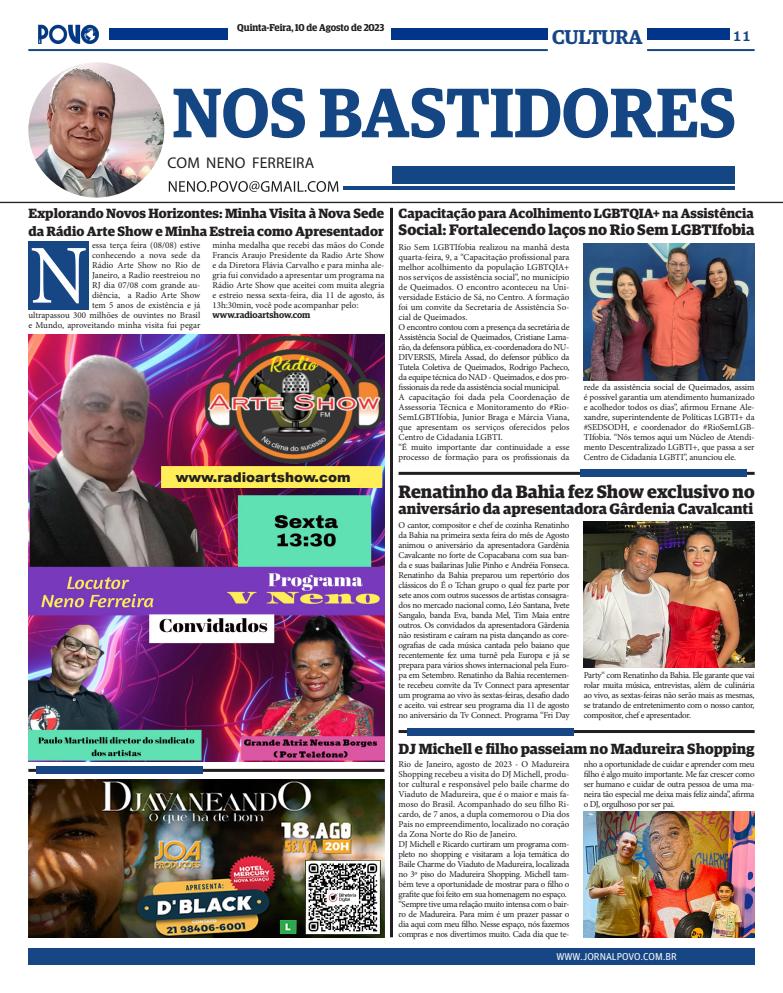
<style>
.page{position:relative;width:783px;height:993px;background:#fff}
.page>*{position:absolute;margin:0;border:0;box-sizing:border-box;transform-origin:0 0}
.t1{font:83.8px "Minion Pro";color:#fff;scale:.92 1}
.t2{font:600 70px "Guardian Egyptian";color:#134683}
.t3{font:600 20px "Guardian Egyptian";letter-spacing:-.02em;color:#174685}
.t4{font:700 17.9px "Guardian Egyptian";color:#231f20}
.t5{font:16px "Clarendon BT";color:#174685}
.t6{font:15.5px "Myriad Pro";letter-spacing:.01em;color:#231f20}
.t7{font:700 15.2px "Guardian Egyptian";color:#231f20}
.t8{font:700 15.1px "Guardian Egyptian";color:#231f20}
.t9{font:700 14.7px "Guardian Egyptian";color:#231f20}
.t10{font:900 13.5px "Arial";color:#231f20}
.t11{font:700 13.4px/17.2px "Guardian Egyptian";color:#231f20}
.t12{font:600 10px "Guardian Egyptian Display";letter-spacing:-.005em;color:#231f20}
.t13{font:10px "Guardian Agate Sans G1 D Regular";color:#fff}
.t14{font:9px/10px "Minion Pro";letter-spacing:-.01em;color:#231f20;text-align:justify}
.t15{font:600 9px "Guardian Egyptian";color:#231f20}
</style>
<div class="page">
<div style="left:28px;top:947px;width:726px;height:17px;background:#174685"></div>
<img style="left:38px;top:24px;width:62px;height:20px">
<div style="left:647px;top:28px;width:82px;height:12px;background:#003589"></div>
<hr style="left:647px;top:49px;width:107px;height:2px;background:#174685">
<div style="left:391px;top:28px;width:156px;height:12px;background:#003589"></div>
<hr style="left:28px;top:49px;width:519px;height:2px;background:#174685">
<div style="left:109px;top:28px;width:118px;height:12px;background:#003589"></div>
<svg style="left:169px;top:181px;width:169px;height:11px"></svg>
<div style="left:391px;top:166px;width:343px;height:17px;background:#134683"></div>
<hr style="left:342px;top:186px;width:392px;height:4px;background:#134683">
<img style="left:28px;top:62px;width:136px;height:135px">
<hr style="left:390px;top:208px;width:3px;height:728px;background:#231f20">
<hr style="left:0;top:202px;width:782px;height:1px;background:#231f20">
<hr style="left:398px;top:471px;width:356px;height:3px;background:#231f20">
<div style="left:580px;top:469px;width:166px;height:8px;background:#174685"></div>
<hr style="left:398px;top:729px;width:356px;height:3px;background:#231f20">
<div style="left:407px;top:727px;width:166px;height:8px;background:#174685"></div>
<hr style="left:28px;top:768px;width:356px;height:3px;background:#231f20">
<div style="left:37px;top:766px;width:166px;height:7px;background:#174685"></div>
<div style="left:28px;top:242px;width:61px;height:68px;background:#174685"></div>
<img style="left:28px;top:335px;width:356px;height:426px">
<img style="left:583px;top:243px;width:171px;height:137px">
<img style="left:583px;top:521px;width:171px;height:146px">
<div style="left:161px;top:466px;width:221px;height:22px;background:#ffee58;border:1px solid #ffee58"></div>
<img style="left:583px;top:811px;width:171px;height:125px">
<img style="left:28px;top:779px;width:356px;height:157px">
<img style="left:306px;top:859px;width:74px;height:74px">
<img style="left:280px;top:920px;width:16px;height:13px">
<p class="t12" style="left:237px;top:22px;width:149px">Quinta-Feira, 10 de Agosto de 2023</p>
<h3 class="t3" style="left:552px;top:22px;width:92px">CULTURA</h3>
<h3 class="t5" style="left:732px;top:25px;width:21px">11</h3>
<p class="t2" style="left:172px;top:61px;width:565px">NOS BASTIDORES</p>
<p class="t6" style="left:167px;top:153px;width:148px">COM NENO FERREIRA</p>
<p class="t11" style="left:28px;top:204px;width:357px">Explorando Novos Horizontes: Minha Visita à Nova Sede da Rádio Arte Show e Minha Estreia como Apresentador</p>
<p class="t14" style="left:28px;top:240px;width:173px;text-align:right">essa terça feira (08/08) estive<br>conhecendo a nova sede da<br>Rádio Arte Show no Rio de<br>Janeiro, a Radio reestreiou no<br>RJ dia 07/08 com grande au-<br>diência, a Radio Arte Show<br>tem 5 anos de existência e já<br>ultrapassou 300 milhões de ouvintes no Brasil e Mundo, aproveitando minha visita fui pegar</p>
<p class="t14" style="left:212px;top:240px;width:173px">minha medalha que recebi das mãos do Conde Francis Araujo Presidente da Radio Arte Show e da Diretora Flávia Carvalho e para minha ale&shy;gria fui convidado a apresentar um programa na Rádio Arte Show que aceitei com muita alegria e estreio nessa sexta-feira, dia 11 de agosto, ás 13h:30min, você pode acompanhar pelo:</p>
<p class="t1" style="left:30px;top:219px;width:64px">N</p>
<p class="t15" style="left:212px;top:308px;width:100px">www.radioartshow.com</p>
<p class="t10" style="left:176px;top:467px;width:176px">www.radioartshow.com</p>
<p class="t11" style="left:398px;top:204px;width:356px">Capacitação para Acolhimento LGBTQIA+ na Assistência</p>
<p class="t7" style="left:398px;top:218px;width:357px">Social: Fortalecendo laços no Rio Sem LGBTIfobia</p>
<p class="t14" style="left:398px;top:242px;width:172px">Rio Sem LGBTIfobia realizou na manhã desta quarta-feira, 9, a “Capacitação profissional para melhor acolhimento da população LGBTQIA+ nos serviços de assistência social”, no município de Queimados. O encontro aconteceu na Uni&shy;versidade Estácio de Sá, no Centro. A formação foi um convite da Secretaria de Assistência So&shy;cial de Queimados.</p>
<p class="t14" style="left:398px;top:322px;width:172px">O encontro contou com a presença da secretária de Assistência Social de Queimados, Cristiane Lama&shy;rão, da defensora pública, ex-coordenadora do NU-DIVERSIS, Mirela Assad, do defensor público da Tutela Coletiva de Queimados, Rodrigo Pacheco, da equipe técnica do NAD - Queimados, e dos pro&shy;fissionais da rede da assistência social municipal.</p>
<p class="t14" style="left:398px;top:392px;width:172px">A capacitação foi dada pela Coordenação de Assessoria Técnica e Monitoramento do #Rio-SemLGBTIfobia, Junior Braga e Márcia Viana, que apresentam os serviços oferecidos pelos Centro de Cidadania LGBTI.</p>
<p class="t14" style="left:398px;top:442px;width:172px">“É muito importante dar continuidade a esse processo de formação para os profissionais da</p>
<p class="t14" style="left:583px;top:382px;width:172px">rede da assistência social de Queimados, assim é possível garantia um atendimento humanizado e acolhedor todos os dias”, afirmou Ernane Ale&shy;xandre, superintendente de Políticas LGBTI+ da #SEDSODH, e coordenador do #RioSemLGB-TIfobia. “Nós temos aqui um Núcleo de Atendi&shy;mento Descentralizado LGBTI+, que passa a ser Centro de Cidadania LGBTI”, anunciou ele.</p>
<p class="t4" style="left:398px;top:478px;width:357px">Renatinho da Bahia fez Show exclusivo no</p>
<p class="t8" style="left:398px;top:497px;width:356px">aniversário da apresentadora Gârdenia Cavalcanti</p>
<p class="t14" style="left:398px;top:520px;width:172px">O cantor, compositor e chef de cozinha Renatinho da Bahia na primeira sexta feira do mês de Agosto animou o aniversário da apresentadora Gardênia Cavalcante no forte de Copacabana com sua ban&shy;da e suas bailarinas Julie Pinho e Andréia Fonseca.<br>Renatinho da Bahia preparou um repertório dos clássicos do É o Tchan grupo o qual fez parte por sete anos com outros sucessos de artistas consagra&shy;dos no mercado nacional como, Léo Santana, Ivete Sangalo, banda Eva, banda Mel, Tim Maia entre outros. Os convidados da apresentadora Gârdenia não resistiram e caíram na pista dançando as core&shy;ografias de cada música cantada pelo baiano que recentemente fez uma turnê pela Europa e já se prepara para vários shows internacional pela Euro&shy;pa em Setembro. Renatinho da Bahia recentemen&shy;te recebeu convite da Tv Connect para apresentar um programa ao vivo às sextas-feiras, desafio dado e aceito. vai estrear seu programa dia 11 de agosto no aniversário da Tv Connect. Programa “Fri Day</p>
<p class="t14" style="left:583px;top:670px;width:172px">Party“ com Renatinho da Bahia. Ele garante que vai rolar muita música, entrevistas, além de culinária ao vivo, as sextas-feiras não serão mais as mesmas, se tratando de entretenimento com o nosso cantor, compositor, chef e apresentador.</p>
<p class="t9" style="left:398px;top:737px;width:357px">DJ Michell e filho passeiam no Madureira Shopping</p>
<p class="t14" style="left:398px;top:759px;width:172px">Rio de Janeiro, agosto de 2023 - O Madureira Shopping recebeu a visita do DJ Michell, produ&shy;tor cultural e responsável pelo baile charme do Viaduto de Madureira, que é o maior e mais fa&shy;moso do Brasil. Acompanhado do seu filho Ri&shy;cardo, de 7 anos, a dupla comemorou o Dia dos Pais no empreendimento, localizado no coração da Zona Norte do Rio de Janeiro.</p>
<p class="t14" style="left:398px;top:839px;width:172px">DJ Michell e Ricardo curtiram um programa com&shy;pleto no shopping e visitaram a loja temática do Baile Charme do Viaduto de Madureira, localizada no 3º piso do Madureira Shopping. Michell tam&shy;bém teve a oportunidade de mostrar para o filho o grafite que foi feito em sua homenagem no espaço.</p>
<p class="t14" style="left:398px;top:899px;width:172px">“Sempre tive uma relação muito intensa com o bair&shy;ro de Madureira. Para mim é um prazer passar o dia aqui com meu filho. Nesse espaço, nós fazemos compras e nos divertimos muito. Cada dia que te-</p>
<p class="t14" style="left:583px;top:759px;width:172px">nho a oportunidade de cuidar e aprender com meu filho é algo muito importante. Me faz crescer como ser humano e cuidar de outra pessoa de uma ma&shy;neira tão especial me deixa mais feliz ainda”, afirma o DJ, orgulhoso por ser pai.</p>
<p class="t13" style="left:556px;top:949px;width:122px">WWW.JORNALPOVO.COM.BR</p>
</div>
